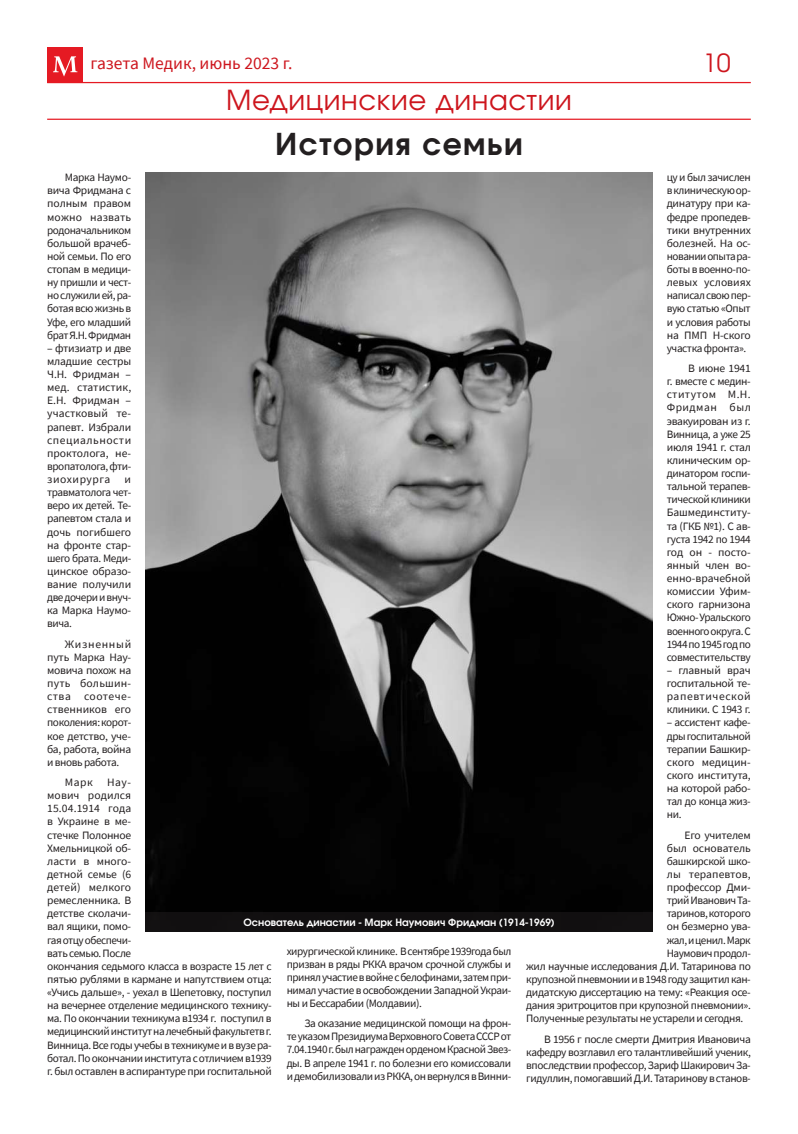
<style>
.page{position:relative;width:798px;height:1134px;background:#fff}
.page>*{position:absolute;margin:0;border:0;box-sizing:border-box;transform-origin:0 0}
.t1{font:700 30px "Evolventa";letter-spacing:.05em;color:#231f20}
.t2{font:27.5px "Evolventa";letter-spacing:.025em;color:#cd151d}
.t3{font:25px "Evolventa";color:#cd151d}
.t4{font:17.5px "Source Sans Pro";color:#cd151d}
.t5{font:11.25px/13.1px "Source Sans Pro";letter-spacing:-.035em;color:#231f20;text-align:justify}
.t6{font:11.25px "Source Sans Pro";letter-spacing:-.005em;color:#231f20}
.t7{font:11.25px "Source Sans Pro";letter-spacing:.01em;color:#231f20}
.t8{font:11.25px "Source Sans Pro";letter-spacing:-.015em;color:#231f20}
.t9{font:700 10px "Evolventa";color:#fff}
</style>
<div class="page">
<div style="left:47px;top:47px;width:36px;height:36px;background:#e51a23"></div>
<svg style="left:53px;top:56px;width:24px;height:21px"></svg>
<hr style="left:47px;top:82px;width:703px;height:1px;background:#e51a23">
<hr style="left:47px;top:119px;width:703px;height:1px;background:#e51a23">
<img style="left:145px;top:173px;width:507px;height:739px">
<div style="left:145px;top:912px;width:507px;height:20px;background:#110f10"></div>
<h3 class="t4" style="left:90px;top:52px;width:203px">газета Медик, июнь 2023 г.</h3>
<h3 class="t3" style="left:702px;top:48px;width:29px">10</h3>
<h2 class="t2" style="left:226px;top:83px;width:347px">Медицинские династии</h2>
<h1 class="t1" style="left:275px;top:125px;width:249px">История семьи</h1>
<p class="t5" style="left:47px;top:171px;width:86px;text-indent:18px">Марка Наумо&shy;вича Фридмана с полным правом можно назвать родоначальником большой врачеб&shy;ной семьи. По его стопам в медици&shy;ну пришли и чест&shy;но служили ей, ра&shy;ботая всю жизнь в Уфе, его младший брат Я.Н. Фридман</p>
<p class="t5" style="left:47px;top:341px;width:86px">– фтизиатр и две младшие сестры Ч.Н. Фридман – мед. статистик, Е.Н. Фридман – участковый те&shy;рапевт. Избрали специальности проктолога, не&shy;вропатолога, фти&shy;зиохирурга</p>
<p class="t5" style="left:666px;top:171px;width:86px">цу и был зачислен в клиническую ор&shy;динатуру при ка&shy;федре пропедев&shy;тики внутренних болезней. На ос&shy;новании опыта ра&shy;боты в военно-по&shy;левых условиях написал свою пер&shy;вую статью «Опыт и условия работы на ПМП Н-ского участка фронта».</p>
<p class="t5" style="left:666px;top:362px;width:86px;text-indent:21px">В июне 1941 г. вместе с медин&shy;ститутом М.Н.<br>Фридман был эвакуирован из г.<br>Винница, а уже 25 июля 1941 г. стал клиническим ор&shy;динатором госпи&shy;тальной терапев&shy;тической клиники Башмединститу&shy;та (ГКБ №1). С ав&shy;густа 1942 по 1944 год он - посто&shy;янный член во&shy;енно-врачебной комиссии Уфим&shy;ского гарнизона Южно- Уральского военного округа. С 1944 по 1945 год по совместительству</p>
<p class="t5" style="left:666px;top:663px;width:85px">– главный врач госпитальной те&shy;рапевтической клиники. С 1943 г.</p>
<p class="t5" style="left:666px;top:716px;width:85px">– ассистент кафе&shy;дры госпитальной терапии Башкир&shy;ского медицин&shy;ского института, на которой рабо&shy;тал до конца жиз&shy;ни.</p>
<p class="t5" style="left:684px;top:828px;width:68px">Его учителем</p>
<p class="t6" style="left:666px;top:841px;width:86px">был основатель</p>
<p class="t5" style="left:666px;top:854px;width:85px">башкирской шко-</p>
<p class="t7" style="left:666px;top:867px;width:85px">лы терапевтов,</p>
<p class="t8" style="left:666px;top:880px;width:85px">профессор Дми-</p>
<p class="t5" style="left:666px;top:894px;width:85px">трий Иванович Та-</p>
<p class="t5" style="left:666px;top:907px;width:85px">таринов, которого</p>
<p class="t5" style="left:666px;top:920px;width:85px">он безмерно ува-</p>
<p class="t5" style="left:666px;top:933px;width:85px">жал, и ценил. Марк</p>
<p class="t5" style="left:666px;top:946px;width:85px">Наумович продол-</p>
<p class="t5" style="left:526px;top:959px;width:226px">жил научные исследования Д.И. Татаринова по</p>
<p class="t5" style="left:526px;top:972px;width:226px">крупозной пневмонии и в 1948 году защитил кан-</p>
<p class="t5" style="left:526px;top:986px;width:226px">дидатскую диссертацию на тему: «Реакция осе-</p>
<p class="t5" style="left:526px;top:999px;width:226px">дания эритроцитов при крупозной пневмонии».</p>
<p class="t5" style="left:526px;top:1012px;width:218px">Полученные результаты не устарели и сегодня.</p>
<p class="t5" style="left:526px;top:1032px;width:226px;text-indent:18px">В 1956 г после смерти Дмитрия Ивановича кафедру возглавил его талантливейший ученик, впоследствии профессор, Зариф Шакирович За&shy;гидуллин, помогавший Д.И. Татаринову в станов-</p>
<p class="t5" style="left:47px;top:473px;width:85px;text-indent:77px">и травматолога чет&shy;веро их детей. Те&shy;рапевтом стала и дочь погибшего на фронте стар&shy;шего брата. Меди&shy;цинское образо&shy;вание получили две дочери и внуч&shy;ка Марка Наумо&shy;вича.</p>
<p class="t5" style="left:47px;top:637px;width:86px;text-indent:18px">Жизненный путь Марка Нау&shy;мовича похож на путь большин&shy;ства соотече&shy;ственников его поколения: корот&shy;кое детство, уче&shy;ба, работа, война и вновь работа.</p>
<p class="t5" style="left:47px;top:776px;width:226px;text-align:left;text-indent:18px">Марк Нау-<br>мович родился<br>15.04.1914 года<br>в Украине в ме-<br>стечке Полонное<br>Хмельницкой об-<br>ласти в много-<br>детной семье (6<br>детей) мелкого<br>ремесленника. В<br>детстве сколачи-<br>вал ящики, помо-<br>гая отцу обеспечи-<br>вать семью. После<br>окончания седьмого класса в возрасте 15 лет с пятью рублями в кармане и напутствием отца: «Учись дальше», - уехал в Шепетовку, поступил на вечернее отделение медицинского технику&shy;ма. По окончании техникума в1934 г. поступил в медицинский институт на лечебный факультетв г.<br>Винница. Все годы учебы в техникуме и в вузе ра&shy;ботал. По окончании института с отличием в1939 г. был оставлен в аспирантуре при госпитальной</p>
<p class="t9" style="left:243px;top:916px;width:312px">Основатель династии - Марк Наумович Фридман (1914-1969)</p>
<p class="t5" style="left:286px;top:944px;width:226px">хирургической клинике. В сентябре 1939года был призван в ряды РККА врачом срочной службы и принял участие в войне с белофинами, затем при&shy;нимал участие в освобождении Западной Украи&shy;ны и Бессарабии (Молдавии).</p>
<p class="t5" style="left:286px;top:1017px;width:226px;text-indent:18px">За оказание медицинской помощи на фрон&shy;те указом Президиума Верховного Совета СССР от 7.04.1940 г. был награжден орденом Красной Звез&shy;ды. В апреле 1941 г. по болезни его комиссовали и демобилизовали из РККА, он вернулся в Винни-</p>
</div>
